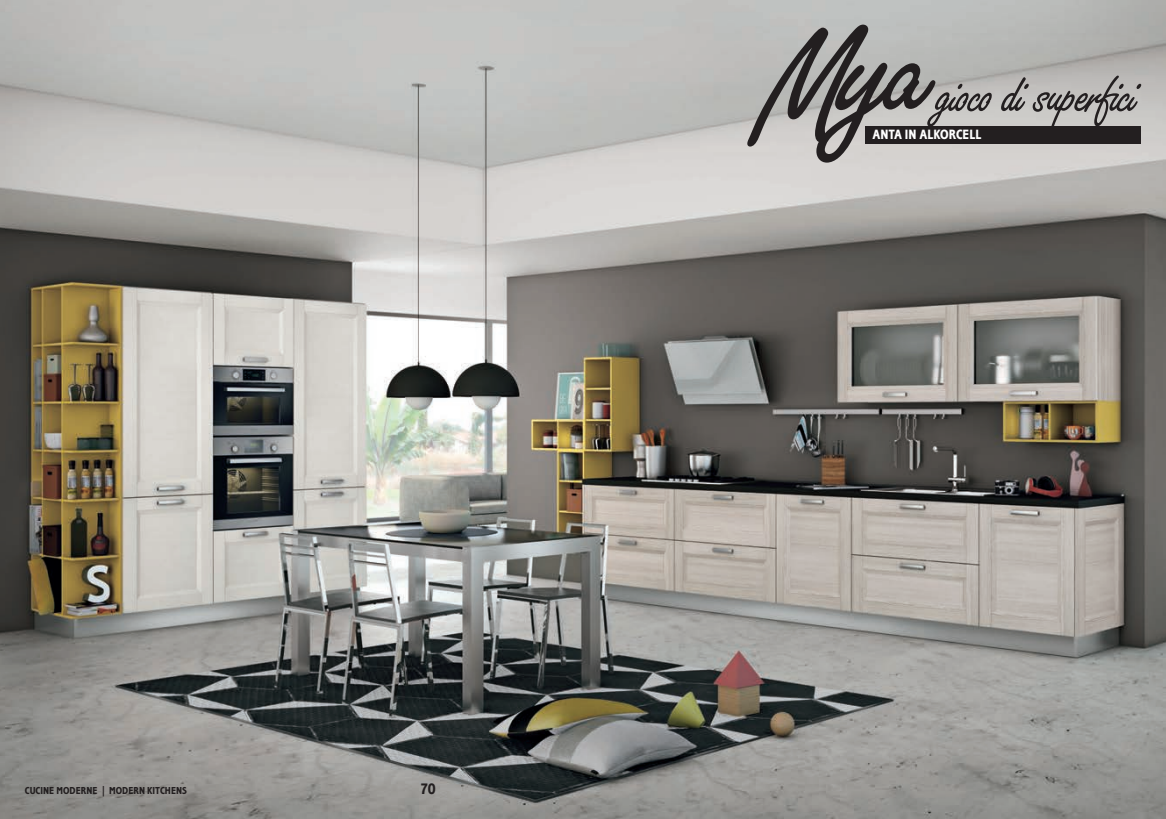
<style>
.page{position:relative;width:1166px;height:819px;background:#fff}
.page>*{position:absolute;margin:0;border:0;box-sizing:border-box;transform-origin:0 0}
.t1{font:168.79px "Freestyle Script Std";color:#231f20}
.t2{font:57.14px "Freestyle Script Std";color:#231f20}
.t3{font:700 condensed 15.75px "Corinthian Std";color:#231f20}
.t4{font:700 condensed 14px "Corinthian Std";color:#fff}
.t5{font:700 condensed 10.5px "Corinthian Std";color:#231f20}
</style>
<div class="page">
<img style="left:0;top:0;width:1166px;height:819px">
<div style="left:865px;top:126px;width:276px;height:17px;background:#231f20"></div>
<p class="t5" style="left:25px;top:784px;width:164px">CUCINE MODERNE | MODERN KITCHENS</p>
<h3 class="t3" style="left:421px;top:779px;width:16px">70</h3>
<h1 class="t1" style="left:759px;top:-26px;width:169px">Mya</h1>
<h2 class="t2" style="left:936px;top:64px;width:201px">gioco di superfici</h2>
<h3 class="t4" style="left:872px;top:127px;width:111px">ANTA IN ALKORCELL</h3>
</div>
